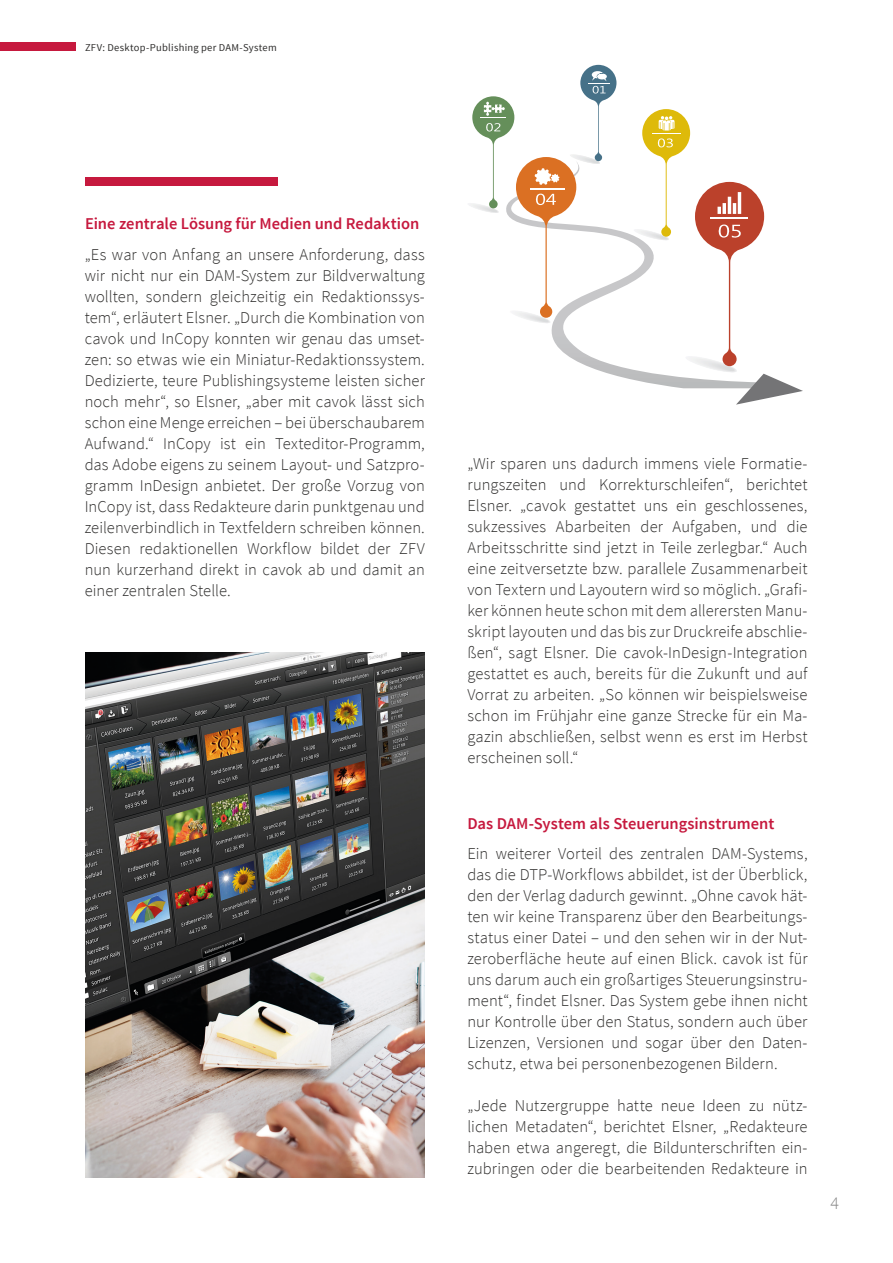
<style>
.page{position:relative;width:893px;height:1263px;background:#fff}
.page>*{position:absolute;margin:0;border:0;box-sizing:border-box;transform-origin:0 0}
.t1{font:300 18px "Source Sans Pro";color:#878787}
.t2{font:300 16.5px/21px "Source Sans Pro";letter-spacing:.01em;color:#2e2d2c;text-align:justify}
.copy_2{font:600 16.5px "Source Sans Pro";color:#c6193e}
.t3{font:10.5px "Source Sans Pro";letter-spacing:.025em;color:#2e2d2c}
</style>
<div class="page">
<div style="left:0;top:43px;width:75px;height:8px;background:#c6193e"></div>
<div style="left:85px;top:178px;width:193px;height:8px;background:#c6193e"></div>
<img style="left:85px;top:652px;width:340px;height:526px">
<svg style="left:551px;top:230px;width:83px;height:150px"></svg>
<svg style="left:469px;top:65px;width:147px;height:259px"></svg>
<hr style="left:530px;top:188px;width:34px;height:2px;background:#fff">
<svg style="left:634px;top:109px;width:169px;height:296px"></svg>
<hr style="left:710px;top:217px;width:38px;height:1px;background:#fff">
<p class="t3" style="left:85px;top:41px;width:193px">ZFV: Desktop-Publishing per DAM-System</p>
<p class="copy_2" style="left:85px;top:213px;width:336px">Eine zentrale Lösung für Medien und Redaktion</p>
<p class="t2" style="left:85px;top:244px;width:342px">„Es war von Anfang an unsere Anforderung, dass wir nicht nur ein DAM-System zur Bildverwaltung wollten, sondern gleichzeitig ein Redaktionssys&shy;tem“, erläutert Elsner. „Durch die Kombination von cavok und InCopy konnten wir genau das umset&shy;zen: so etwas wie ein Miniatur-Redaktionssystem.<br>Dedizierte, teure Publishingsysteme leisten sicher noch mehr“, so Elsner, „aber mit cavok lässt sich schon eine Menge erreichen – bei überschaubarem Aufwand.“ InCopy ist ein Texteditor-Programm, das Adobe eigens zu seinem Layout- und Satzpro&shy;gramm InDesign anbietet. Der große Vorzug von InCopy ist, dass Redakteure darin punktgenau und zeilenverbindlich in Textfeldern schreiben können.<br>Diesen redaktionellen Workflow bildet der ZFV nun kurzerhand direkt in cavok ab und damit an einer zentralen Stelle.</p>
<p class="t2" style="left:467px;top:453px;width:342px">„Wir sparen uns dadurch immens viele Formatie&shy;rungszeiten und Korrekturschleifen“, berichtet Elsner. „cavok gestattet uns ein geschlossenes, sukzessives Abarbeiten der Aufgaben, und die Arbeitsschritte sind jetzt in Teile zerlegbar.“ Auch eine zeitversetzte bzw. parallele Zusammenarbeit von Textern und Layoutern wird so möglich. „Grafi&shy;ker können heute schon mit dem allerersten Manu&shy;skript layouten und das bis zur Druckreife abschlie&shy;ßen“, sagt Elsner. Die cavok-InDesign-Integration gestattet es auch, bereits für die Zukunft und auf Vorrat zu arbeiten. „So können wir beispielsweise schon im Frühjahr eine ganze Strecke für ein Ma&shy;gazin abschließen, selbst wenn es erst im Herbst erscheinen soll.“</p>
<p class="copy_2" style="left:467px;top:813px;width:308px">Das DAM-System als Steuerungsinstrument</p>
<p class="t2" style="left:467px;top:843px;width:342px">Ein weiterer Vorteil des zentralen DAM-Systems, das die DTP-Workflows abbildet, ist der Überblick, den der Verlag dadurch gewinnt. „Ohne cavok hät&shy;ten wir keine Transparenz über den Bearbeitungs&shy;status einer Datei – und den sehen wir in der Nut&shy;zeroberfläche heute auf einen Blick. cavok ist für uns darum auch ein großartiges Steuerungsinstru&shy;ment“, findet Elsner. Das System gebe ihnen nicht nur Kontrolle über den Status, sondern auch über Lizenzen, Versionen und sogar über den Daten&shy;schutz, etwa bei personenbezogenen Bildern.</p>
<p class="t2" style="left:467px;top:1095px;width:342px">„Jede Nutzergruppe hatte neue Ideen zu nütz&shy;lichen Metadaten“, berichtet Elsner, „Redakteure haben etwa angeregt, die Bildunterschriften ein&shy;zubringen oder die bearbeitenden Redakteure in</p>
<p class="t1" style="left:830px;top:1192px;width:10px">4</p>
</div>
